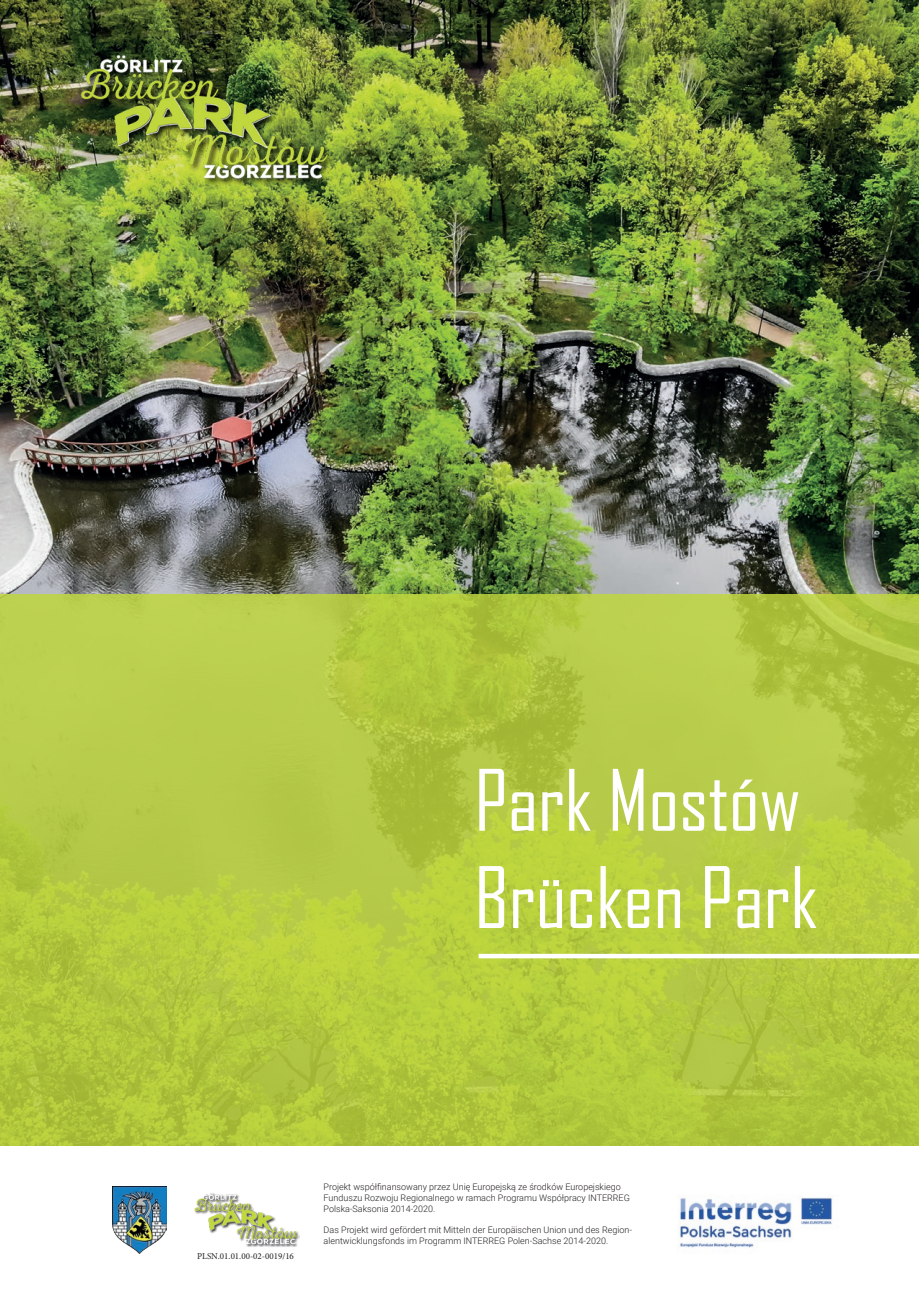
<style>
.page{position:relative;width:919px;height:1289px;background:#fff}
.page>*{position:absolute;margin:0;border:0;box-sizing:border-box;transform-origin:0 0}
.t1{font:81px/97.2px "Agency FB";color:#fff}
.t2{font:300 9px/10.8px "Roboto";color:#231f20}
.t3{font:9px "Minion Pro";color:#231f20}
</style>
<div class="page">
<img style="left:0;top:0;width:918px;height:594px">
<svg style="left:0;top:594px;width:918px;height:552px;background:#b4ca42"></svg>
<img style="left:75px;top:33px;width:259px;height:183px">
<div style="left:478px;top:953px;width:440px;height:5px;background:#fff"></div>
<img style="left:113px;top:1186px;width:54px;height:67px">
<img style="left:194px;top:1193px;width:105px;height:54px">
<img style="left:678px;top:1197px;width:155px;height:51px">
<h1 class="t1" style="left:474px;top:750px;width:345px">Park Mostów<br>Brücken Park</h1>
<p class="t3" style="left:197px;top:1249px;width:98px">PLSN.01.01.00-02-0019/16</p>
<p class="t2" style="left:323px;top:1181px;width:308px">Projekt współfinansowany przez Unię Europejską ze środków Europejskiego<br>Funduszu Rozwoju Regionalnego w ramach Programu Współpracy INTERREG<br>Polska-Saksonia 2014-2020.</p>
<p class="t2" style="left:323px;top:1224px;width:310px">Das Projekt wird gefördert mit Mitteln der Europäischen Union und des Region&shy;alentwicklungsfonds im Programm INTERREG Polen-Sachse 2014-2020.</p>
</div>
